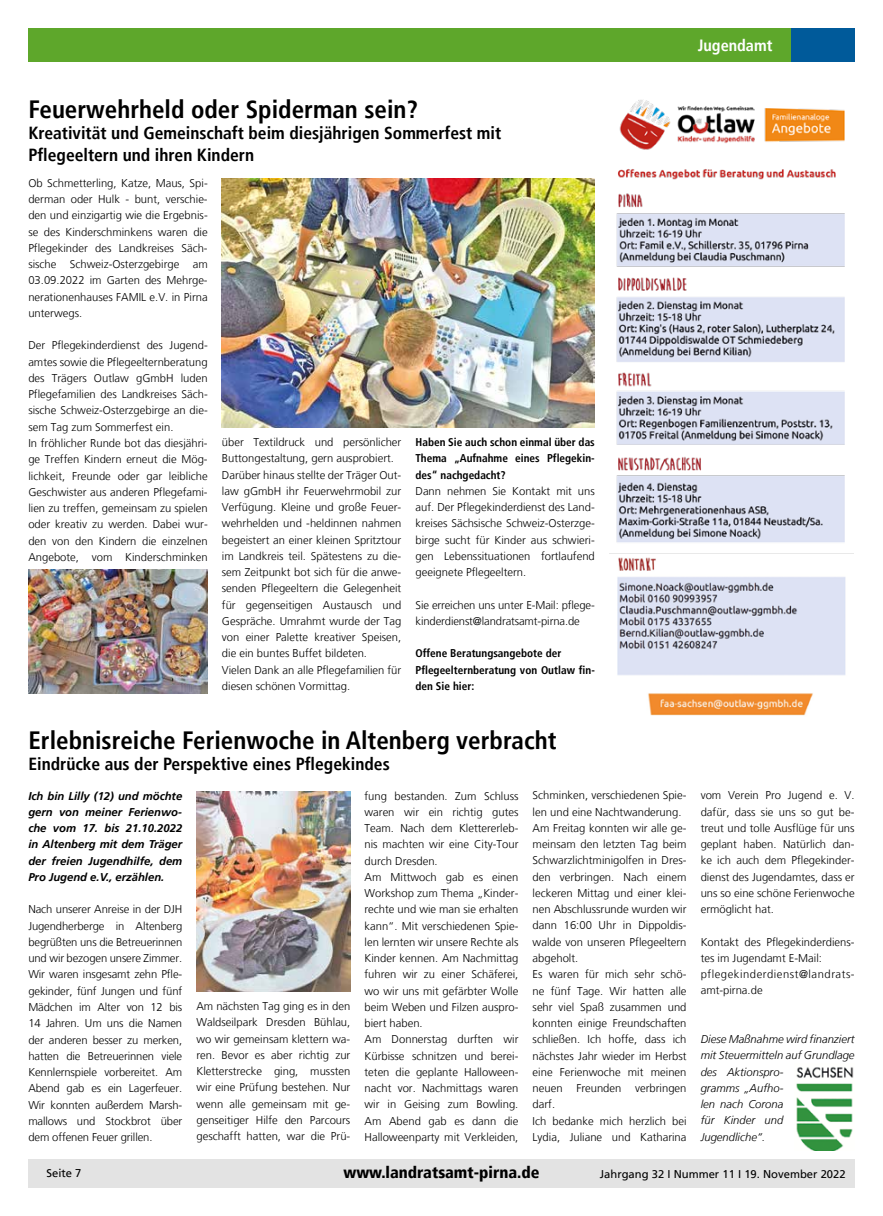
<style>
.page{position:relative;width:883px;height:1216px;background:#fff}
.page>*{position:absolute;margin:0;border:0;box-sizing:border-box;transform-origin:0 0}
.t1{font:700 condensed 25px "Frutiger";color:#000}
.t2{font:700 condensed 17.5px/21.2px "Frutiger";color:#000}
.t3{font:900 condensed 16.25px "Frutiger";color:#000}
.t4{font:700 condensed 16.25px "Frutiger";color:#fff}
.t5{font:300 11.25px/16.2px "Frutiger";color:#000}
.t6{font:700 condensed 11.25px/16.2px "Frutiger";color:#000;text-align:justify}
.t7{font:italic 700 11.25px/16.2px "Frutiger";color:#000;text-align:justify}
.t8{font:italic 300 11.25px/16.2px "Frutiger";color:#000}
.t9{font:11.25px "Frutiger";color:#000}
</style>
<div class="page">
<div style="left:28px;top:28px;width:814px;height:34px;background:#5ea72b"></div>
<div style="left:790px;top:28px;width:64px;height:34px;background:#005a9a"></div>
<div style="left:28px;top:1159px;width:826px;height:28px;background:#e3e3e3"></div>
<img style="left:196px;top:791px;width:154px;height:200px">
<img style="left:796px;top:1067px;width:58px;height:83px">
<img style="left:609px;top:100px;width:244px;height:616px">
<img style="left:222px;top:178px;width:372px;height:249px">
<img style="left:28px;top:570px;width:180px;height:123px">
<h1 class="t1" style="left:28px;top:94px;width:391px">Feuerwehrheld oder Spiderman sein?</h1>
<h2 class="t2" style="left:28px;top:123px;width:474px">Kreativität und Gemeinschaft beim diesjährigen Sommerfest mit<br>Pflegeeltern und ihren Kindern</h2>
<p class="t5" style="left:28px;top:175px;width:181px;text-align:justify">Ob Schmetterling, Katze, Maus, Spi&shy;derman oder Hulk - bunt, verschie&shy;den und einzigartig wie die Ergebnis&shy;se des Kinderschminkens waren die Pflegekinder des Landkreises Säch&shy;sische Schweiz-Osterzgebirge am 03.09.2022 im Garten des Mehrge&shy;nerationenhauses FAMIL e.V. in Pirna unterwegs.</p>
<p class="t5" style="left:28px;top:337px;width:181px">Der Pflegekinderdienst des Jugend&shy;amtes sowie die Pflegeelternberatung des Trägers Outlaw gGmbH luden Pflegefamilien des Landkreises Säch&shy;sische Schweiz-Osterzgebirge an die&shy;sem Tag zum Sommerfest ein.<br>In fröhlicher Runde bot das diesjähri&shy;ge Treffen Kindern erneut die Mög&shy;lichkeit, Freunde oder gar leibliche Geschwister aus anderen Pflegefami&shy;lien zu treffen, gemeinsam zu spielen oder kreativ zu werden. Dabei wur&shy;den von den Kindern die einzelnen Angebote, vom Kinderschminken</p>
<p class="t5" style="left:222px;top:434px;width:181px">über Textildruck und persönlicher Buttongestaltung, gern ausprobiert.<br>Darüber hinaus stellte der Träger Out&shy;law gGmbH ihr Feuerwehrmobil zur Verfügung. Kleine und große Feuer&shy;wehrhelden und -heldinnen nahmen begeistert an einer kleinen Spritztour im Landkreis teil. Spätestens zu die&shy;sem Zeitpunkt bot sich für die anwe&shy;senden Pflegeeltern die Gelegenheit für gegenseitigen Austausch und Gespräche. Umrahmt wurde der Tag von einer Palette kreativer Speisen, die ein buntes Buffet bildeten.<br>Vielen Dank an alle Pflegefamilien für diesen schönen Vormittag.</p>
<p class="t6" style="left:415px;top:434px;width:181px">Haben Sie auch schon einmal über das Thema „Aufnahme eines Pflegekin&shy;des“ nachgedacht?</p>
<p class="t5" style="left:415px;top:483px;width:181px;text-align:justify">Dann nehmen Sie Kontakt mit uns auf. Der Pflegekinderdienst des Land&shy;kreises Sächsische Schweiz-Osterzge&shy;birge sucht für Kinder aus schwieri&shy;gen Lebenssituationen fortlaufend geeignete Pflegeeltern.</p>
<p class="t5" style="left:415px;top:597px;width:181px">Sie erreichen uns unter E-Mail: pflege&shy;kinderdienst@landratsamt-pirna.de</p>
<p class="t6" style="left:415px;top:645px;width:181px;text-align:left">Offene Beratungsangebote der<br>Pflegeelternberatung von Outlaw fin&shy;den Sie hier:</p>
<h1 class="t1" style="left:28px;top:725px;width:529px">Erlebnisreiche Ferienwoche in Altenberg verbracht</h1>
<h2 class="t2" style="left:28px;top:753px;width:363px">Eindrücke aus der Perspektive eines Pflegekindes</h2>
<h3 class="t4" style="left:697px;top:36px;width:76px">Jugendamt</h3>
<p class="t7" style="left:28px;top:787px;width:155px">Ich bin Lilly (12) und möchte gern von meiner Ferienwo&shy;che vom 17. bis 21.10.2022 in Altenberg mit dem Träger der freien Jugendhilfe, dem Pro Jugend e.V., erzählen.</p>
<p class="t5" style="left:28px;top:901px;width:155px;text-align:justify">Nach unserer Anreise in der DJH Jugendherberge in Altenberg begrüßten uns die Betreuerinnen und wir bezogen unsere Zimmer.<br>Wir waren insgesamt zehn Pfle&shy;gekinder, fünf Jungen und fünf Mädchen im Alter von 12 bis 14 Jahren. Um uns die Namen der anderen besser zu merken, hatten die Betreuerinnen viele Kennlernspiele vorbereitet. Am Abend gab es ein Lagerfeuer.<br>Wir konnten außerdem Marsh&shy;mallows und Stockbrot über dem offenen Feuer grillen.</p>
<p class="t5" style="left:196px;top:998px;width:155px;text-align:justify">Am nächsten Tag ging es in den Waldseilpark Dresden Bühlau, wo wir gemeinsam klettern wa&shy;ren. Bevor es aber richtig zur Kletterstrecke ging, mussten wir eine Prüfung bestehen. Nur wenn alle gemeinsam mit ge&shy;genseitiger Hilfe den Parcours geschafft hatten, war die Prü-</p>
<p class="t5" style="left:364px;top:787px;width:155px">fung bestanden. Zum Schluss waren wir ein richtig gutes<br>Team. Nach dem Klettererleb&shy;nis machten wir eine City-Tour durch Dresden.<br>Am Mittwoch gab es einen<br>Workshop zum Thema „Kinder&shy;rechte und wie man sie erhalten kann“. Mit verschiedenen Spie&shy;len lernten wir unsere Rechte als<br>Kinder kennen. Am Nachmittag fuhren wir zu einer Schäferei, wo wir uns mit gefärbter Wolle beim Weben und Filzen auspro&shy;biert haben.<br>Am Donnerstag durften wir<br>Kürbisse schnitzen und berei&shy;teten die geplante Halloween&shy;nacht vor. Nachmittags waren wir in Geising zum Bowling.<br>Am Abend gab es dann die<br>Halloweenparty mit Verkleiden,</p>
<p class="t5" style="left:532px;top:787px;width:155px">Schminken, verschiedenen Spie&shy;len und eine Nachtwanderung.<br>Am Freitag konnten wir alle ge&shy;meinsam den letzten Tag beim<br>Schwarzlichtminigolfen in Dres&shy;den verbringen. Nach einem leckeren Mittag und einer klei&shy;nen Abschlussrunde wurden wir dann 16:00 Uhr in Dippoldis&shy;walde von unseren Pflegeeltern abgeholt.<br>Es waren für mich sehr schö&shy;ne fünf Tage. Wir hatten alle sehr viel Spaß zusammen und konnten einige Freundschaften schließen. Ich hoffe, dass ich nächstes Jahr wieder im Herbst eine Ferienwoche mit meinen neuen Freunden verbringen darf.<br>Ich bedanke mich herzlich bei<br>Lydia, Juliane und Katharina</p>
<p class="t5" style="left:700px;top:787px;width:155px;text-align:justify">vom Verein Pro Jugend e. V. dafür, dass sie uns so gut be&shy;treut und tolle Ausflüge für uns geplant haben. Natürlich dan&shy;ke ich auch dem Pflegekinder&shy;dienst des Jugendamtes, dass er uns so eine schöne Ferienwoche ermöglicht hat.</p>
<p class="t5" style="left:700px;top:933px;width:155px">Kontakt des Pflegekinderdiens&shy;tes im Jugendamt E-Mail: pflegekinderdienst@landrats&shy;amt-pirna.de</p>
<p class="t8" style="left:700px;top:1031px;width:155px">Diese Maßnahme wird finanziert mit Steuermitteln auf Grundlage des Aktionspro-<br>gramms „Aufho-<br>len nach Corona<br>für Kinder und<br>Jugendliche“.</p>
<p class="t9" style="left:46px;top:1166px;width:37px">Seite 7</p>
<h3 class="t3" style="left:343px;top:1162px;width:197px">www.landratsamt-pirna.de</h3>
<p class="t9" style="left:599px;top:1167px;width:247px">Jahrgang 32 I Nummer 11 I 19. November 2022</p>
</div>
